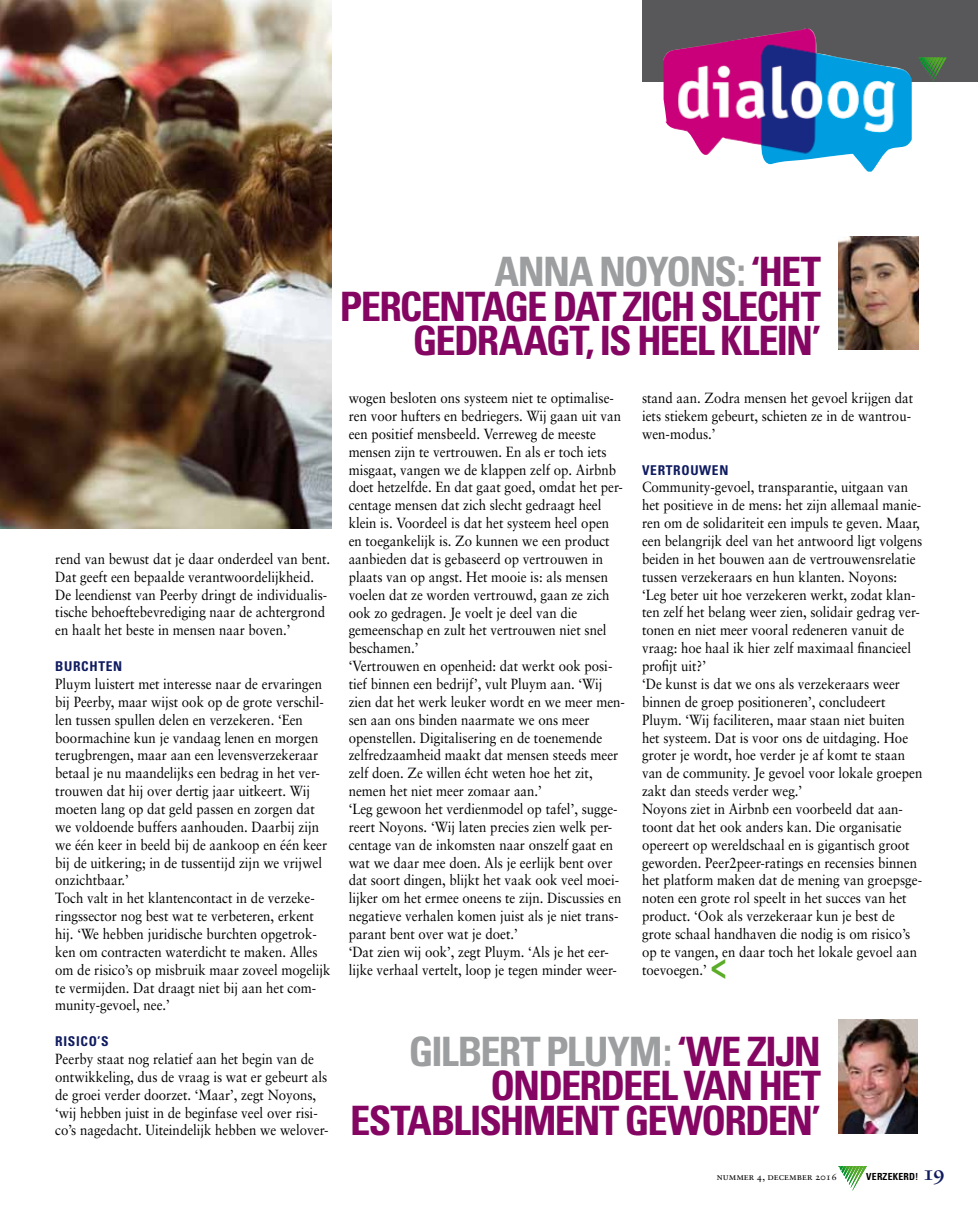
<style>
.page{position:relative;width:978px;height:1212px;background:#fff}
.page>*{position:absolute;margin:0;border:0;box-sizing:border-box;transform-origin:0 0}
.t1{font:700 condensed 40.5px/34.5px "Univers";letter-spacing:-.045em;color:#840562;text-align:right}
.t2{font:700 condensed 36px "Univers";color:#5bac26;scale:.9 1}
.t3{font:21px "Sabon Bold Os F";color:#0f1b5f}
.t4{font:14.7px/17.9px "Sabon";color:#000;scale:.9 1}
.t5{font:700 condensed 13.5px "Univers";letter-spacing:.05em;color:#0f1b5f}
.t6{font:9.75px "Sabon Roman SC";color:#000}
.t7{font:700 condensed 9.75px "Univers";color:#000}
.s1{color:#9c9e9f}
.s2{font-family:"Univers";font-weight:700;font-stretch:condensed;font-size:9.75px;color:#000}
</style>
<div class="page">
<img style="left:839px;top:236px;width:79px;height:114px">
<img style="left:839px;top:1020px;width:78px;height:113px">
<div style="left:642px;top:0;width:336px;height:82px;background:#58585a"></div>
<svg style="left:918px;top:57px;width:29px;height:25px"></svg>
<img style="left:0;top:0;width:332px;height:528px">
<img style="left:664px;top:29px;width:248px;height:143px">
<svg style="left:838px;top:1166px;width:29px;height:24px"></svg>
<h1 class="t1" style="left:340px;top:254px;width:483px"><span class="s1">ANNA NOYONS:</span> ‘HET<br>PERCENTAGE DAT ZICH SLECHT<br>GEDRAAGT, IS HEEL KLEIN’</h1>
<p class="t4" style="left:55px;top:550px;width:307px">rend van bewust dat je daar onderdeel van bent.<br>Dat geeft een bepaalde verantwoordelijkheid.<br>De leendienst van Peerby dringt de individualis&shy;tische behoeftebevrediging naar de achtergrond en haalt het beste in mensen naar boven.’</p>
<p class="t5" style="left:55px;top:658px;width:68px">BURCHTEN</p>
<p class="t4" style="left:55px;top:675px;width:307px">Pluym luistert met interesse naar de ervaringen bij Peerby, maar wijst ook op de grote verschil&shy;len tussen spullen delen en verzekeren. ‘Een boormachine kun je vandaag lenen en morgen terugbrengen, maar aan een levensverzekeraar betaal je nu maandelijks een bedrag in het ver&shy;trouwen dat hij over dertig jaar uitkeert. Wij moeten lang op dat geld passen en zorgen dat we voldoende buffers aanhouden. Daarbij zijn we één keer in beeld bij de aankoop en één keer bij de uitkering; in de tussentijd zijn we vrijwel onzichtbaar.’<br>Toch valt in het klantencontact in de verzeke&shy;ringssector nog best wat te verbeteren, erkent hij. ‘We hebben juridische burchten opgetrok&shy;ken om contracten waterdicht te maken. Alles om de risico’s op misbruik maar zoveel mogelijk te vermijden. Dat draagt niet bij aan het com&shy;munity-gevoel, nee.’</p>
<p class="t5" style="left:55px;top:1033px;width:55px">RISICO’S</p>
<p class="t4" style="left:55px;top:1050px;width:305px">Peerby staat nog relatief aan het begin van de ontwikkeling, dus de vraag is wat er gebeurt als de groei verder doorzet. ‘Maar’, zegt Noyons, ‘wij hebben juist in de beginfase veel over risi&shy;co’s nagedacht. Uiteindelijk hebben we welover-</p>
<p class="t4" style="left:349px;top:389px;width:309px">wogen besloten ons systeem niet te optimalise&shy;ren voor hufters en bedriegers. Wij gaan uit van een positief mensbeeld. Verreweg de meeste mensen zijn te vertrouwen. En als er toch iets misgaat, vangen we de klappen zelf op. Airbnb doet hetzelfde. En dat gaat goed, omdat het per&shy;centage mensen dat zich slecht gedraagt heel klein is. Voordeel is dat het systeem heel open en toegankelijk is. Zo kunnen we een product aanbieden dat is gebaseerd op vertrouwen in plaats van op angst. Het mooie is: als mensen voelen dat ze worden vertrouwd, gaan ze zich ook zo gedragen. Je voelt je deel van die gemeenschap en zult het vertrouwen niet snel beschamen.’<br>‘Vertrouwen en openheid: dat werkt ook posi&shy;tief binnen een bedrijf’, vult Pluym aan. ‘Wij zien dat het werk leuker wordt en we meer men&shy;sen aan ons binden naarmate we ons meer openstellen. Digitalisering en de toenemende zelfredzaamheid maakt dat mensen steeds meer zelf doen. Ze willen écht weten hoe het zit, nemen het niet meer zomaar aan.’<br>‘Leg gewoon het verdienmodel op tafel’, sugge&shy;reert Noyons. ‘Wij laten precies zien welk per&shy;centage van de inkomsten naar onszelf gaat en wat we daar mee doen. Als je eerlijk bent over dat soort dingen, blijkt het vaak ook veel moei&shy;lijker om het ermee oneens te zijn. Discussies en negatieve verhalen komen juist als je niet trans&shy;parant bent over wat je doet.’<br>‘Dat zien wij ook’, zegt Pluym. ‘Als je het eer&shy;lijke verhaal vertelt, loop je tegen minder weer-</p>
<p class="t4" style="left:642px;top:389px;width:303px">stand aan. Zodra mensen het gevoel krijgen dat iets stiekem gebeurt, schieten ze in de wantrou&shy;wen-modus.’</p>
<p class="t5" style="left:642px;top:461px;width:88px">VERTROUWEN</p>
<p class="t4" style="left:642px;top:478px;width:313px">Community-gevoel, transparantie, uitgaan van het positieve in de mens: het zijn allemaal manie&shy;ren om de solidariteit een impuls te geven. Maar, een belangrijk deel van het antwoord ligt volgens beiden in het bouwen aan de vertrouwensrelatie tussen verzekeraars en hun klanten. Noyons: ‘Leg beter uit hoe verzekeren werkt, zodat klan&shy;ten zelf het belang weer zien, solidair gedrag ver&shy;tonen en niet meer vooral redeneren vanuit de vraag: hoe haal ik hier zelf maximaal financieel profijt uit?’<br>‘De kunst is dat we ons als verzekeraars weer binnen de groep positioneren’, concludeert Pluym. ‘Wij faciliteren, maar staan niet buiten het systeem. Dat is voor ons de uitdaging. Hoe groter je wordt, hoe verder je af komt te staan van de community. Je gevoel voor lokale groepen zakt dan steeds verder weg.’<br>Noyons ziet in Airbnb een voorbeeld dat aan&shy;toont dat het ook anders kan. Die organisatie opereert op wereldschaal en is gigantisch groot geworden. Peer2peer-ratings en recensies binnen het platform maken dat de mening van groepsge&shy;noten een grote rol speelt in het succes van het product. ‘Ook als verzekeraar kun je best de grote schaal handhaven die nodig is om risico’s op te vangen, en daar toch het lokale gevoel aan toevoegen.’</p>
<h2 class="t2" style="left:710px;top:943px;width:19px">&lt;</h2>
<h1 class="t1" style="left:350px;top:1034px;width:472px"><span class="s1">GILBERT PLUYM :</span> ‘WE ZIJN<br>ONDERDEEL VAN HET<br>ESTABLISHMENT GEWORDEN’</h1>
<p class="t6" style="left:717px;top:1171px;width:121px">nummer 4, december 2016</p>
<p class="t7" style="left:866px;top:1170px;width:28px">VERZEKERD</p>
<h3 class="t3" style="left:915px;top:1160px;width:31px"><span class="s2">!</span> 19</h3>
</div>
